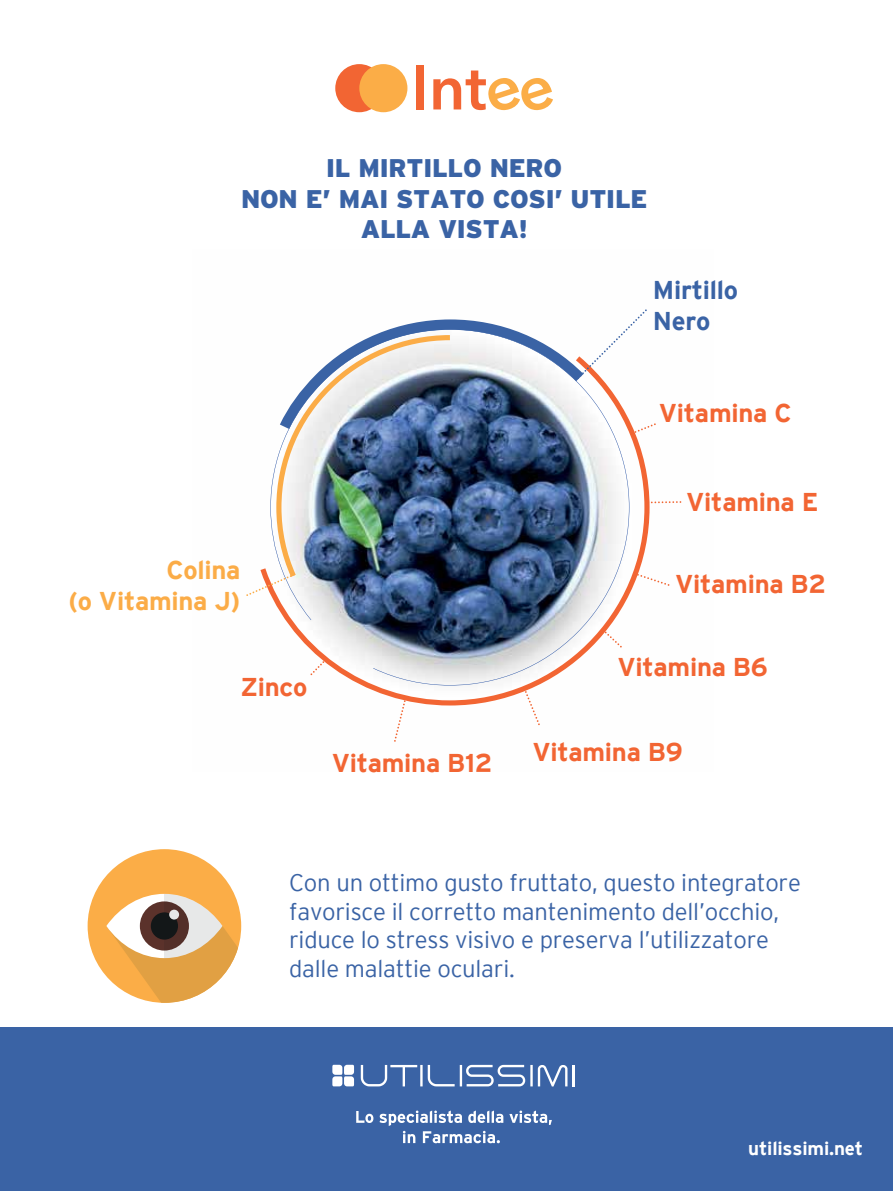
<style>
.page{position:relative;width:893px;height:1191px;background:#fff}
.page>*{position:absolute;margin:0;border:0;box-sizing:border-box;transform-origin:0 0}
.t1{font:700 25.65px "Interstate";letter-spacing:-.01em;color:#f26533}
.t2{font:700 25.65px/30.9px "Interstate";letter-spacing:-.01em;color:#fbac47;text-align:right}
.t3{font:700 25.65px/30.9px "Interstate";letter-spacing:-.01em;color:#3a63a5}
.t4{font:900 25.5px/30.6px "Interstate";letter-spacing:-.01em;color:#3a63a5;text-align:center}
.t5{font:300 23.85px/28.7px "Interstate";letter-spacing:-.01em;color:#3a63a5}
.t6{font:700 18.9px "Interstate";letter-spacing:-.01em;color:#fff}
</style>
<div class="page">
<svg style="left:271px;top:596px;width:358px;height:109px"></svg>
<svg style="left:525px;top:691px;width:15px;height:34px"></svg>
<svg style="left:394px;top:700px;width:12px;height:41px"></svg>
<svg style="left:605px;top:631px;width:17px;height:16px"></svg>
<svg style="left:310px;top:661px;width:14px;height:14px"></svg>
<img style="left:246px;top:309px;width:435px;height:287px">
<div style="left:335px;top:64px;width:48px;height:48px;background:#f26533;border-radius:50%"></div>
<div style="left:359px;top:64px;width:48px;height:48px;background:#fbad47;border-radius:50%"></div>
<div style="left:416px;top:65px;width:8px;height:44px;background:#f26533"></div>
<svg style="left:433px;top:71px;width:120px;height:39px"></svg>
<div style="left:0;top:1027px;width:893px;height:164px;background:#3a63a5"></div>
<div style="left:88px;top:849px;width:153px;height:153px;background:#fbad47;border-radius:50%"></div>
<svg style="left:106px;top:926px;width:135px;height:76px"></svg>
<svg style="left:106px;top:894px;width:116px;height:64px;background:#fbeddb"></svg>
<div style="left:140px;top:901px;width:49px;height:49px;background:#5b322b;border-radius:50%"></div>
<div style="left:151px;top:912px;width:27px;height:27px;background:#131718;border-radius:50%"></div>
<svg style="left:164px;top:894px;width:58px;height:64px"></svg>
<hr style="left:573px;top:1065px;width:2px;height:21px;background:#fff">
<svg style="left:361px;top:1064px;width:206px;height:22px"></svg>
<svg style="left:332px;top:1064px;width:22px;height:22px"></svg>
<svg style="left:356px;top:1111px;width:17px;height:12px"></svg>
<svg style="left:509px;top:1110px;width:43px;height:15px"></svg>
<svg style="left:379px;top:1110px;width:124px;height:33px"></svg>
<p class="t4" style="left:241px;top:152px;width:408px">IL MIRTILLO NERO<br>NON E’ MAI STATO COSI’ UTILE<br>ALLA VISTA!</p>
<p class="t3" style="left:653px;top:274px;width:87px">Mirtillo<br>Nero</p>
<p class="t2" style="left:68px;top:554px;width:173px">Colina<br>(o Vitamina J)</p>
<p class="t1" style="left:659px;top:399px;width:134px">Vitamina C</p>
<p class="t1" style="left:686px;top:488px;width:134px">Vitamina E</p>
<p class="t1" style="left:675px;top:569px;width:153px">Vitamina B2</p>
<p class="t1" style="left:240px;top:673px;width:68px">Zinco</p>
<p class="t1" style="left:332px;top:748px;width:162px">Vitamina B12</p>
<p class="t1" style="left:617px;top:652px;width:152px">Vitamina B6</p>
<p class="t1" style="left:532px;top:737px;width:152px">Vitamina B9</p>
<p class="t5" style="left:289px;top:868px;width:513px">Con un ottimo gusto fruttato, questo integratore favorisce il corretto mantenimento dell’occhio, riduce lo stress visivo e preserva l’utilizzatore dalle malattie oculari.</p>
<p class="t6" style="left:748px;top:1137px;width:116px">utilissimi.net</p>
</div>
